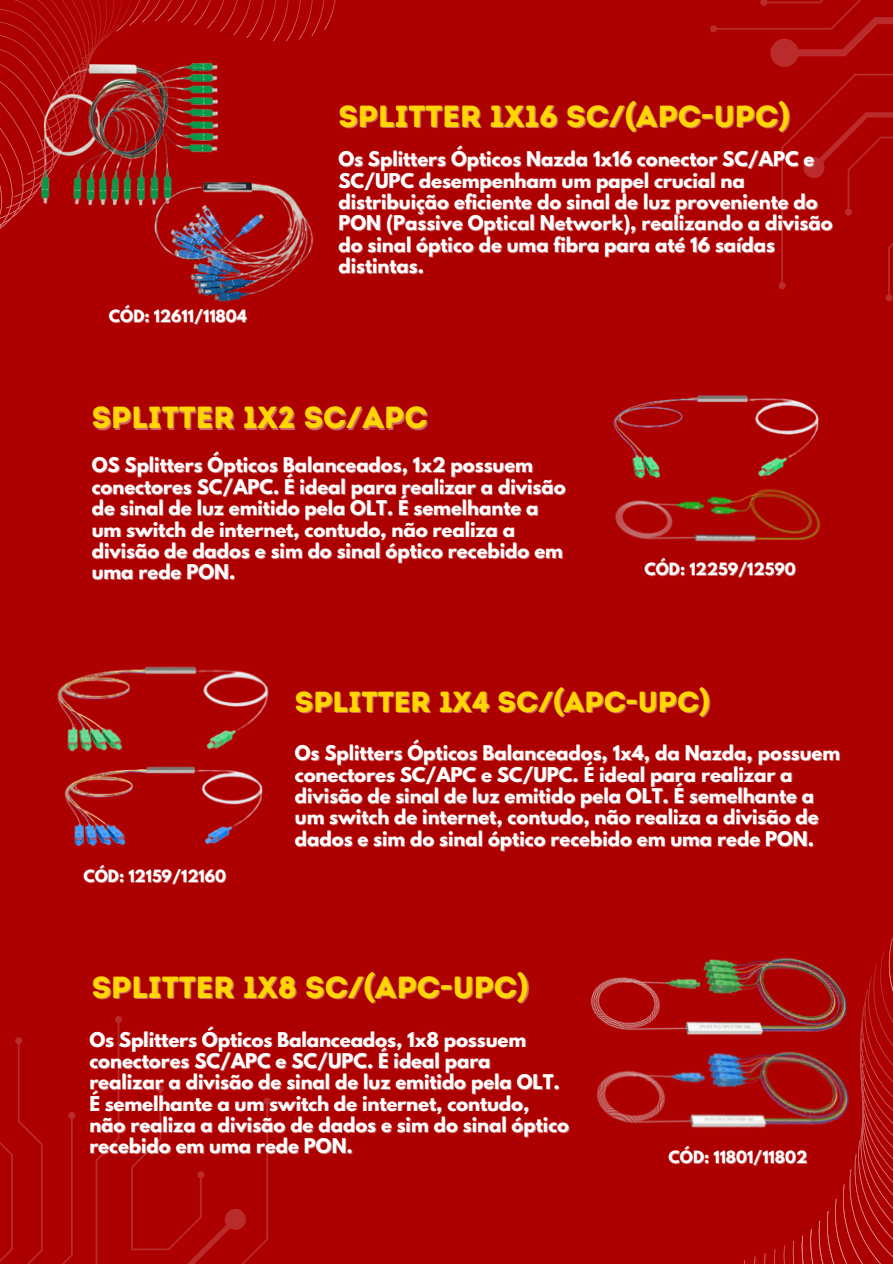
<style>
.page{position:relative;width:893px;height:1264px;background:#fff}
.page>*{position:absolute;margin:0;border:0;box-sizing:border-box;transform-origin:0 0}
.t1{font:30.6px "Intro Rust Base";color:#ffd600}
.t2{font:29.1px "Intro Rust Base";color:#ffd600}
.t3{font:700 18px "League Spartan";color:#fff}
.t4{font:700 15px "League Spartan";color:#fff}
</style>
<div class="page">
<div style="left:0;top:0;width:892px;height:1263px;background:#ad0000"></div>
<svg style="left:0;top:1016px;width:271px;height:247px"></svg>
<svg style="left:710px;top:0;width:182px;height:302px"></svg>
<svg style="left:0;top:0;width:336px;height:232px"></svg>
<svg style="left:744px;top:940px;width:148px;height:323px"></svg>
<img style="left:41px;top:50px;width:178px;height:158px">
<img style="left:155px;top:180px;width:159px;height:122px">
<img style="left:613px;top:395px;width:206px;height:47px">
<img style="left:615px;top:442px;width:206px;height:100px">
<img style="left:57px;top:666px;width:212px;height:86px">
<img style="left:64px;top:766px;width:199px;height:81px">
<img style="left:601px;top:983px;width:268px;height:218px">
<img style="left:590px;top:940px;width:271px;height:167px">
<p class="t1" style="left:338px;top:98px;width:453px">SPLITTER 1X16 SC/(APC-UPC)</p>
<p class="t4" style="left:109px;top:309px;width:139px">CÓD: 12611/11804</p>
<p class="t3" style="left:338px;top:150px;width:477px">Os Splitters Ópticos Nazda 1x16 conector SC/APC e</p>
<p class="t3" style="left:338px;top:171px;width:408px">SC/UPC desempenham um papel crucial na</p>
<h1 class="t3" style="left:338px;top:193px;width:481px">distribuição eficiente do sinal de luz proveniente do</h1>
<h3 class="t3" style="left:338px;top:214px;width:495px">PON (Passive Optical Network), realizando a divisão</h3>
<p class="t3" style="left:338px;top:235px;width:438px">do sinal óptico de uma fibra para até 16 saídas</p>
<h1 class="t3" style="left:338px;top:257px;width:87px">distintas.</h1>
<p class="t1" style="left:92px;top:399px;width:337px">SPLITTER 1X2 SC/APC</p>
<p class="t3" style="left:92px;top:456px;width:442px">OS Splitters Ópticos Balanceados, 1x2 possuem</p>
<h2 class="t3" style="left:92px;top:477px;width:475px">conectores SC/APC. É ideal para realizar a divisão</h2>
<h3 class="t3" style="left:92px;top:499px;width:448px">de sinal de luz emitido pela OLT. É semelhante a</h3>
<p class="t3" style="left:92px;top:520px;width:425px">um switch de internet, contudo, não realiza a</p>
<p class="t3" style="left:92px;top:541px;width:472px">divisão de dados e sim do sinal óptico recebido em</p>
<p class="t3" style="left:92px;top:563px;width:145px">uma rede PON.</p>
<p class="t4" style="left:644px;top:561px;width:153px">CÓD: 12259/12590</p>
<p class="t2" style="left:295px;top:684px;width:417px">SPLITTER 1X4 SC/(APC-UPC)</p>
<h3 class="t4" style="left:83px;top:868px;width:144px">CÓD: 12159/12160</h3>
<p class="t3" style="left:295px;top:744px;width:546px">Os Splitters Ópticos Balanceados, 1x4, da Nazda, possuem</p>
<p class="t3" style="left:295px;top:765px;width:499px">conectores SC/APC e SC/UPC. É ideal para realizar a</p>
<p class="t3" style="left:295px;top:786px;width:521px">divisão de sinal de luz emitido pela OLT. É semelhante a</p>
<p class="t3" style="left:295px;top:808px;width:525px">um switch de internet, contudo, não realiza a divisão de</p>
<h2 class="t3" style="left:295px;top:829px;width:520px">dados e sim do sinal óptico recebido em uma rede PON.</h2>
<h3 class="t1" style="left:92px;top:968px;width:439px">SPLITTER 1X8 SC/(APC-UPC)</h3>
<p class="t3" style="left:89px;top:1030px;width:438px">Os Splitters Ópticos Balanceados, 1x8 possuem</p>
<p class="t3" style="left:89px;top:1051px;width:403px">conectores SC/APC e SC/UPC. É ideal para</p>
<p class="t3" style="left:89px;top:1073px;width:472px">realizar a divisão de sinal de luz emitido pela OLT.</p>
<p class="t3" style="left:89px;top:1094px;width:441px">É semelhante a um switch de internet, contudo,</p>
<p class="t3" style="left:89px;top:1115px;width:481px">não realiza a divisão de dados e sim do sinal óptico</p>
<p class="t3" style="left:89px;top:1137px;width:265px">recebido em uma rede PON.</p>
<p class="t4" style="left:668px;top:1149px;width:140px">CÓD: 11801/11802</p>
</div>
